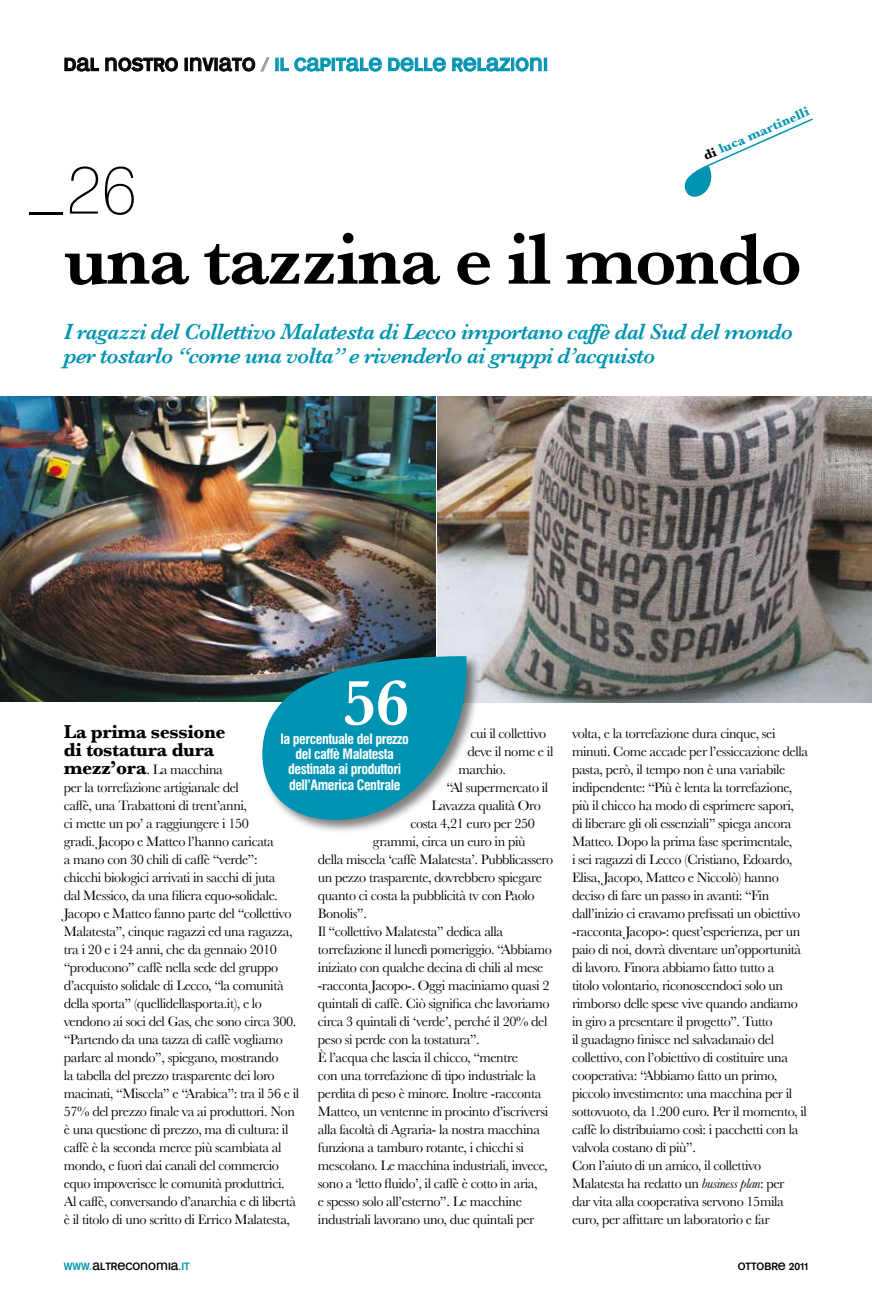
<style>
.page{position:relative;width:872px;height:1297px;background:#fff}
.page>*{position:absolute;margin:0;border:0;box-sizing:border-box;transform-origin:0 0}
.t1{font:600 75px "Baskerville";letter-spacing:-.03em;color:#000}
.t2{font:100 67.5px "Swiss 721 BT";color:#000}
.t3{font:600 67.05px "Baskerville";color:#fff}
.t4{font:italic 600 22.5px/24px "Baskerville";letter-spacing:-.03em;color:#0094b2}
.t5{font:700 19.5px/18px "Baskerville";letter-spacing:-.02em;color:#000}
.t6{font:18px "Mono Alphabet";letter-spacing:.015em;color:#0094b2}
.t7{font:14.25px/18px "Baskerville";letter-spacing:-.03em;color:#000}
.t8{font:700 condensed 13.95px/15.5px "Swiss 721 BT";letter-spacing:-.03em;color:#fff;text-align:center}
.t9{font:700 13.5px "Baskerville";color:#0094b2}
.t10{font:10.5px "Mono Alphabet";color:#000}
.s1{color:#000}
.s2{color:#9c9d9f}
.s3{font-weight:700;font-size:19.5px}
.s4{font-style:italic}
.s5{color:#0094b2}
</style>
<div class="page">
<svg style="left:64px;top:57px;width:35px;height:15px"></svg>
<svg style="left:105px;top:57px;width:73px;height:16px"></svg>
<svg style="left:185px;top:57px;width:197px;height:15px"></svg>
<svg style="left:388px;top:57px;width:58px;height:15px"></svg>
<svg style="left:452px;top:57px;width:95px;height:16px"></svg>
<svg style="left:684px;top:118px;width:129px;height:79px"></svg>
<img style="left:437px;top:396px;width:435px;height:306px">
<img style="left:0;top:396px;width:435px;height:306px">
<div style="left:260px;top:654px;width:221px;height:180px;background:#000;opacity:.5"></div>
<svg style="left:262px;top:656px;width:204px;height:164px;background:#2a99af"></svg>
<p class="t6" style="left:64px;top:54px;width:485px"><span class="s1">DAL NOSTRO INVIATO</span> <span class="s2">/</span> IL CAPITALE DELLE RELAZIONI</p>
<h2 class="t2" style="left:29px;top:149px;width:109px">_26</h2>
<p class="t9" style="left:701px;top:149px;width:115px;rotate:-24deg"><span class="s1">di</span> luca martinelli</p>
<h1 class="t1" style="left:64px;top:215px;width:740px">una tazzina e il mondo</h1>
<h3 class="t4" style="left:64px;top:320px;width:730px">I ragazzi del Collettivo Malatesta di Lecco importano caffè dal Sud del mondo per tostarlo “come una volta” e rivenderlo ai gruppi d’acquisto</h3>
<h3 class="t3" style="left:342px;top:663px;width:69px">56</h3>
<p class="t8" style="left:280px;top:731px;width:130px">la percentuale del prezzo del caffè Malatesta destinata ai produttori dell’America Centrale</p>
<h3 class="t5" style="left:64px;top:723px;width:163px">La prima sessione di tostatura dura</h3>
<p class="t7" style="left:64px;top:760px;width:237px"><span class="s3">mezz’ora</span>. La macchina<br>per la torrefazione artigianale del<br>caffè, una Trabattoni di trent’anni,<br>ci mette un po’ a raggiungere i 150<br>gradi. Jacopo e Matteo l’hanno caricata<br>a mano con 30 chili di caffè “verde”:<br>chicchi biologici arrivati in sacchi di juta<br>dal Messico, da una filiera equo-solidale.<br>Jacopo e Matteo fanno parte del “collettivo Malatesta”, cinque ragazzi ed una ragazza, tra i 20 e i 24 anni, che da gennaio 2010 “producono” caffè nella sede del gruppo d’acquisto solidale di Lecco, “la comunità della sporta” (quellidellasporta.it), e lo vendono ai soci del Gas, che sono circa 300. “Partendo da una tazza di caffè vogliamo parlare al mondo”, spiegano, mostrando<br>la tabella del prezzo trasparente dei loro macinati, “Miscela” e “Arabica”: tra il 56 e il 57% del prezzo finale va ai produttori. Non è una questione di prezzo, ma di cultura: il caffè è la seconda merce più scambiata al mondo, e fuori dai canali del commercio equo impoverisce le comunità produttrici.<br>Al caffè, conversando d’anarchia e di libertà è il titolo di uno scritto di Errico Malatesta,</p>
<p class="t7" style="left:470px;top:724px;width:77px">cui il collettivo</p>
<p class="t7" style="left:467px;top:742px;width:87px">deve il nome e il</p>
<p class="t7" style="left:458px;top:760px;width:49px">marchio.</p>
<p class="t7" style="left:446px;top:778px;width:103px">“Al supermercato il</p>
<p class="t7" style="left:431px;top:796px;width:111px">Lavazza qualità Oro</p>
<p class="t7" style="left:410px;top:814px;width:126px">costa 4,21 euro per 250</p>
<p class="t7" style="left:373px;top:832px;width:154px">grammi, circa un euro in più</p>
<p class="t7" style="left:318px;top:850px;width:237px">della miscela ‘caffè Malatesta’. Pubblicassero</p>
<p class="t7" style="left:318px;top:868px;width:225px">un pezzo trasparente, dovrebbero spiegare</p>
<p class="t7" style="left:318px;top:886px;width:218px">quanto ci costa la pubblicità tv con Paolo</p>
<p class="t7" style="left:318px;top:904px;width:50px">Bonolis”.</p>
<p class="t7" style="left:318px;top:922px;width:187px">Il “collettivo Malatesta” dedica alla</p>
<p class="t7" style="left:318px;top:940px;width:235px">torrefazione il lunedì pomeriggio. “Abbiamo</p>
<p class="t7" style="left:318px;top:958px;width:227px">iniziato con qualche decina di chili al mese</p>
<p class="t7" style="left:318px;top:976px;width:233px">-racconta Jacopo-. Oggi maciniamo quasi 2</p>
<p class="t7" style="left:318px;top:994px;width:233px">quintali di caffè. Ciò significa che lavoriamo</p>
<p class="t7" style="left:318px;top:1012px;width:231px">circa 3 quintali di ‘verde’, perché il 20% del</p>
<p class="t7" style="left:318px;top:1030px;width:163px">peso si perde con la tostatura”.</p>
<p class="t7" style="left:318px;top:1048px;width:202px">È l’acqua che lascia il chicco, “mentre</p>
<p class="t7" style="left:318px;top:1066px;width:220px">con una torrefazione di tipo industriale la</p>
<p class="t7" style="left:318px;top:1084px;width:225px">perdita di peso è minore. Inoltre -racconta</p>
<p class="t7" style="left:318px;top:1102px;width:232px">Matteo, un ventenne in procinto d’iscriversi</p>
<p class="t7" style="left:318px;top:1120px;width:224px">alla facoltà di Agraria- la nostra macchina</p>
<p class="t7" style="left:318px;top:1138px;width:208px">funziona a tamburo rotante, i chicchi si</p>
<p class="t7" style="left:318px;top:1156px;width:231px">mescolano. Le macchina industriali, invece,</p>
<p class="t7" style="left:318px;top:1174px;width:221px">sono a ‘letto fluido’, il caffè è cotto in aria,</p>
<p class="t7" style="left:318px;top:1192px;width:205px">e spesso solo all’esterno”. Le macchine</p>
<p class="t7" style="left:318px;top:1210px;width:218px">industriali lavorano uno, due quintali per</p>
<p class="t7" style="left:572px;top:724px;width:237px">volta, e la torrefazione dura cinque, sei minuti. Come accade per l’essiccazione della pasta, però, il tempo non è una variabile indipendente: “Più è lenta la torrefazione, più il chicco ha modo di esprimere sapori, di liberare gli oli essenziali” spiega ancora Matteo. Dopo la prima fase sperimentale,<br>i sei ragazzi di Lecco (Cristiano, Edoardo, Elisa, Jacopo, Matteo e Niccolò) hanno deciso di fare un passo in avanti: “Fin dall’inizio ci eravamo prefissati un obiettivo -racconta Jacopo-: quest’esperienza, per un paio di noi, dovrà diventare un’opportunità di lavoro. Finora abbiamo fatto tutto a<br>titolo volontario, riconoscendoci solo un rimborso delle spese vive quando andiamo in giro a presentare il progetto”. Tutto<br>il guadagno finisce nel salvadanaio del collettivo, con l’obiettivo di costituire una cooperativa: “Abbiamo fatto un primo, piccolo investimento: una macchina per il sottovuoto, da 1.200 euro. Per il momento, il caffè lo distribuiamo così: i pacchetti con la valvola costano di più”.<br>Con l’aiuto di un amico, il collettivo Malatesta ha redatto un <span class="s4">business plan</span>: per<br>dar vita alla cooperativa servono 15mila euro, per affittare un laboratorio e far</p>
<p class="t10" style="left:64px;top:1260px;width:127px"><span class="s5">WWW.</span>ALTRECONOMIA<span class="s5">.IT</span></p>
<p class="t10" style="left:737px;top:1260px;width:72px">OTTOBRE 2011</p>
</div>
